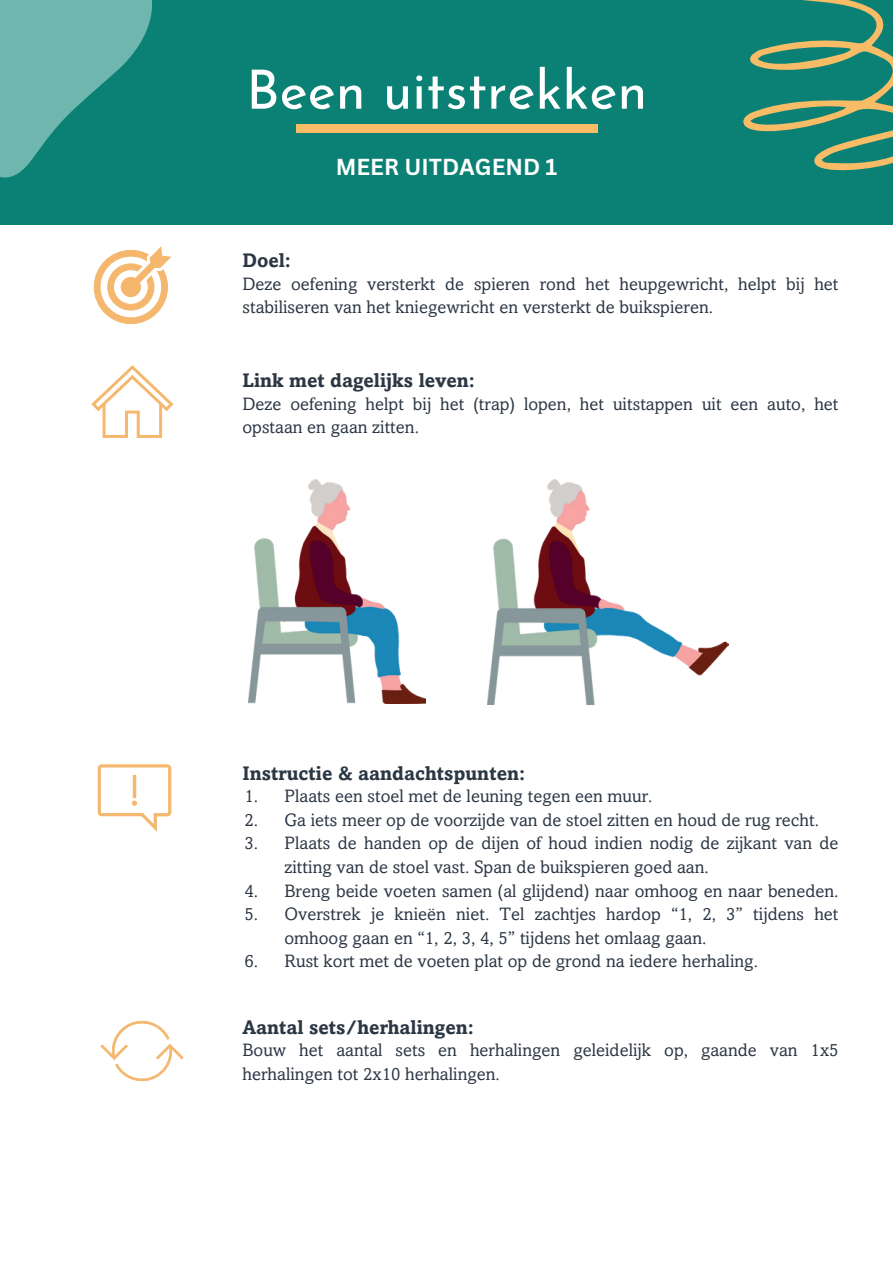
<style>
.page{position:relative;width:893px;height:1264px;background:#fff}
.page>*{position:absolute;margin:0;border:0;box-sizing:border-box;transform-origin:0 0}
.t1{font:54px "Josefin Sans";color:#fff}
.t2{font:700 22.5px "Canva Sans";color:#fff}
.t3{font:700 19.5px "Amasis MTW1 G";color:#2c3744}
.t4{font:18px/23.7px "Amasis MTW1 G";color:#2c3744}
</style>
<div class="page">
<svg style="left:91px;top:365px;width:82px;height:73px"></svg>
<svg style="left:100px;top:1020px;width:84px;height:62px"></svg>
<svg style="left:94px;top:246px;width:77px;height:78px"></svg>
<svg style="left:98px;top:764px;width:73px;height:67px"></svg>
<img style="left:249px;top:479px;width:176px;height:224px">
<img style="left:487px;top:479px;width:241px;height:225px">
<div style="left:0;top:0;width:892px;height:224px;background:#0a8174"></div>
<svg style="left:743px;top:0;width:149px;height:171px"></svg>
<div style="left:296px;top:124px;width:301px;height:8px;background:#f8bc66"></div>
<svg style="left:0;top:0;width:153px;height:178px"></svg>
<p class="t1" style="left:246px;top:68px;width:402px">Been uitstrekken</p>
<h1 class="t3" style="left:242px;top:253px;width:50px">Doel:</h1>
<p class="t2" style="left:336px;top:151px;width:223px">MEER UITDAGEND 1</p>
<p class="t4" style="left:242px;top:274px;width:597px">Deze oefening versterkt de spieren rond het heupgewricht, helpt bij het stabiliseren van het kniegewricht en versterkt de buikspieren.</p>
<p class="t3" style="left:242px;top:373px;width:234px">Link met dagelijks leven:</p>
<p class="t4" style="left:242px;top:393px;width:597px">Deze oefening helpt bij het (trap) lopen, het uitstappen uit een auto, het opstaan en gaan zitten.</p>
<h2 class="t3" style="left:242px;top:765px;width:284px">Instructie &amp; aandachtspunten:</h2>
<h3 class="t4" style="left:244px;top:786px;width:15px">1.<br>2.</h3>
<p class="t4" style="left:244px;top:833px;width:15px">3.</p>
<p class="t4" style="left:244px;top:880px;width:15px">4.</p>
<p class="t4" style="left:244px;top:904px;width:15px">5.</p>
<p class="t4" style="left:244px;top:951px;width:15px">6.</p>
<p class="t4" style="left:284px;top:786px;width:369px">Plaats een stoel met de leuning tegen een muur.</p>
<p class="t4" style="left:284px;top:809px;width:536px">Ga iets meer op de voorzijde van de stoel zitten en houd de rug recht.</p>
<p class="t4" style="left:284px;top:833px;width:555px">Plaats de handen op de dijen of houd indien nodig de zijkant van de zitting van de stoel vast. Span de buikspieren goed aan.</p>
<p class="t4" style="left:284px;top:880px;width:555px;text-align:justify">Breng beide voeten samen (al glijdend) naar omhoog en naar beneden.<br>Overstrek je knieën niet. Tel zachtjes hardop “1, 2, 3” tijdens het omhoog gaan en “1, 2, 3, 4, 5” tijdens het omlaag gaan.</p>
<p class="t4" style="left:284px;top:951px;width:475px">Rust kort met de voeten plat op de grond na iedere herhaling.</p>
<p class="t3" style="left:242px;top:1019px;width:233px">Aantal sets/herhalingen:</p>
<h3 class="t4" style="left:242px;top:1040px;width:597px">Bouw het aantal sets en herhalingen geleidelijk op, gaande van 1x5 herhalingen tot 2x10 herhalingen.</h3>
</div>
